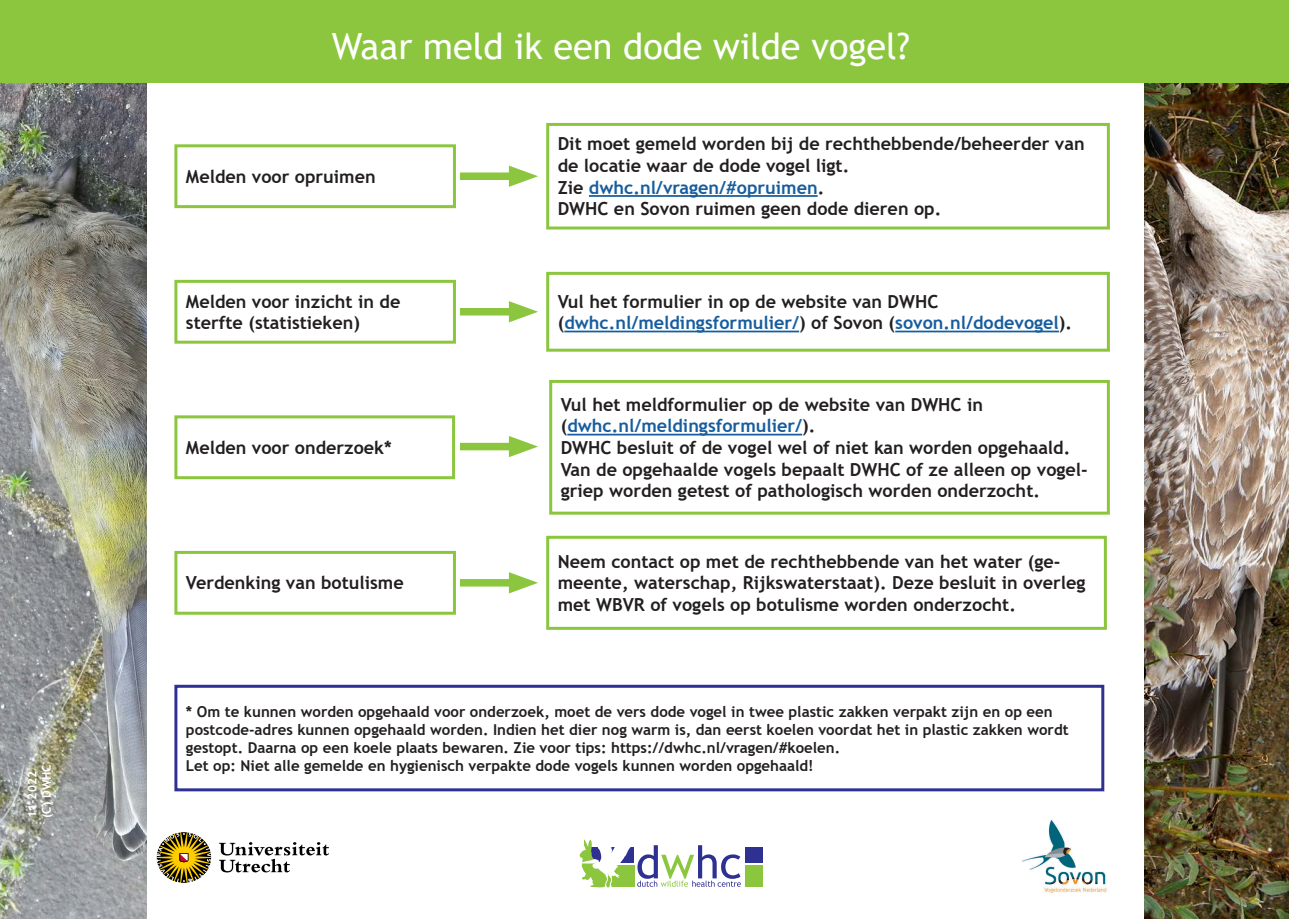
<style>
.page{position:relative;width:1289px;height:919px;background:#fff}
.page>*{position:absolute;margin:0;border:0;box-sizing:border-box;transform-origin:0 0}
.t1{font:36px "Trebuchet MS";color:#fff}
.t2{font:700 18px/21.6px "Trebuchet MS";color:#231f20}
.t3{font:700 15px/18px "Trebuchet MS";color:#231f20}
.t4{font:700 12px "Trebuchet MS";color:#fff}
.s1{color:#175d9e}
</style>
<div class="page">
<img style="left:1142px;top:82px;width:146px;height:836px">
<img style="left:0;top:82px;width:147px;height:836px">
<div style="left:0;top:0;width:1288px;height:82px;background:#8bc63e"></div>
<div style="left:174px;top:144px;width:282px;height:64px;border:3px solid #8bc63e"></div>
<div style="left:174px;top:280px;width:282px;height:63px;border:3px solid #8bc63e"></div>
<div style="left:174px;top:415px;width:281px;height:64px;border:3px solid #8bc63e"></div>
<div style="left:174px;top:551px;width:282px;height:63px;border:3px solid #8bc63e"></div>
<hr style="left:589px;top:195px;width:228px;height:2px;background:#175d9e">
<div style="left:546px;top:123px;width:563px;height:106px;border:3px solid #8bc63e"></div>
<hr style="left:564px;top:330px;width:235px;height:2px;background:#175d9e">
<hr style="left:895px;top:330px;width:163px;height:2px;background:#175d9e">
<div style="left:546px;top:272px;width:563px;height:79px;border:3px solid #8bc63e"></div>
<hr style="left:567px;top:433px;width:235px;height:2px;background:#175d9e">
<div style="left:549px;top:380px;width:560px;height:134px;border:3px solid #8bc63e"></div>
<div style="left:174px;top:684px;width:930px;height:107px;border:3px solid #2e3092"></div>
<div style="left:546px;top:535px;width:560px;height:94px;border:3px solid #8bc63e"></div>
<svg style="left:157px;top:832px;width:54px;height:50px"></svg>
<svg style="left:219px;top:842px;width:110px;height:30px"></svg>
<img style="left:1022px;top:820px;width:86px;height:74px">
<div style="left:745px;top:865px;width:17px;height:22px;background:#8bc63e"></div>
<div style="left:745px;top:846px;width:17px;height:16px;background:#2e3092"></div>
<svg style="left:579px;top:839px;width:162px;height:49px"></svg>
<div style="left:460px;top:172px;width:61px;height:8px;background:#8bc63e"></div>
<svg style="left:509px;top:165px;width:29px;height:22px"></svg>
<div style="left:460px;top:443px;width:61px;height:7px;background:#8bc63e"></div>
<svg style="left:509px;top:436px;width:29px;height:21px"></svg>
<div style="left:460px;top:308px;width:61px;height:7px;background:#8bc63e"></div>
<svg style="left:509px;top:301px;width:29px;height:21px"></svg>
<div style="left:460px;top:579px;width:61px;height:7px;background:#8bc63e"></div>
<svg style="left:509px;top:572px;width:29px;height:21px"></svg>
<p class="t4" style="left:25px;top:817px;width:48px;rotate:-90deg">11-2022</p>
<p class="t4" style="left:39px;top:817px;width:55px;rotate:-90deg">(C) DWHC</p>
<p class="t1" style="left:332px;top:24px;width:579px">Waar meld ik een dode wilde vogel?</p>
<p class="t2" style="left:186px;top:166px;width:191px">Melden voor opruimen</p>
<p class="t2" style="left:186px;top:290px;width:216px">Melden voor inzicht in de sterfte (statistieken)</p>
<p class="t2" style="left:186px;top:436px;width:207px">Melden voor onderzoek*</p>
<p class="t2" style="left:186px;top:572px;width:219px">Verdenking van botulisme</p>
<p class="t2" style="left:557px;top:133px;width:528px">Dit moet gemeld worden bij de rechthebbende/beheerder van de locatie waar de dode vogel ligt.<br>Zie <span class="s1">dwhc.nl/vragen/#opruimen</span>.<br>DWHC en Sovon ruimen geen dode dieren op.</p>
<p class="t2" style="left:557px;top:290px;width:516px">Vul het formulier in op de website van DWHC (<span class="s1">dwhc.nl/meldingsformulier/</span>) of Sovon (<span class="s1">sovon.nl/dodevogel</span>).</p>
<p class="t2" style="left:560px;top:393px;width:528px">Vul het meldformulier op de website van DWHC in (<span class="s1">dwhc.nl/meldingsformulier/</span>).<br>DWHC besluit of de vogel wel of niet kan worden opgehaald.<br>Van de opgehaalde vogels bepaalt DWHC of ze alleen op vogel&shy;griep worden getest of pathologisch worden onderzocht.</p>
<p class="t2" style="left:557px;top:550px;width:529px">Neem contact op met de rechthebbende van het water (ge&shy;meente, waterschap, Rijkswaterstaat). Deze besluit in overleg met WBVR of vogels op botulisme worden onderzocht.</p>
<p class="t3" style="left:186px;top:702px;width:884px">* Om te kunnen worden opgehaald voor onderzoek, moet de vers dode vogel in twee plastic zakken verpakt zijn en op een postcode-adres kunnen opgehaald worden. Indien het dier nog warm is, dan eerst koelen voordat het in plastic zakken wordt gestopt. Daarna op een koele plaats bewaren. Zie voor tips: https://dwhc.nl/vragen/#koelen.<br>Let op: Niet alle gemelde en hygienisch verpakte dode vogels kunnen worden opgehaald!</p>
</div>
